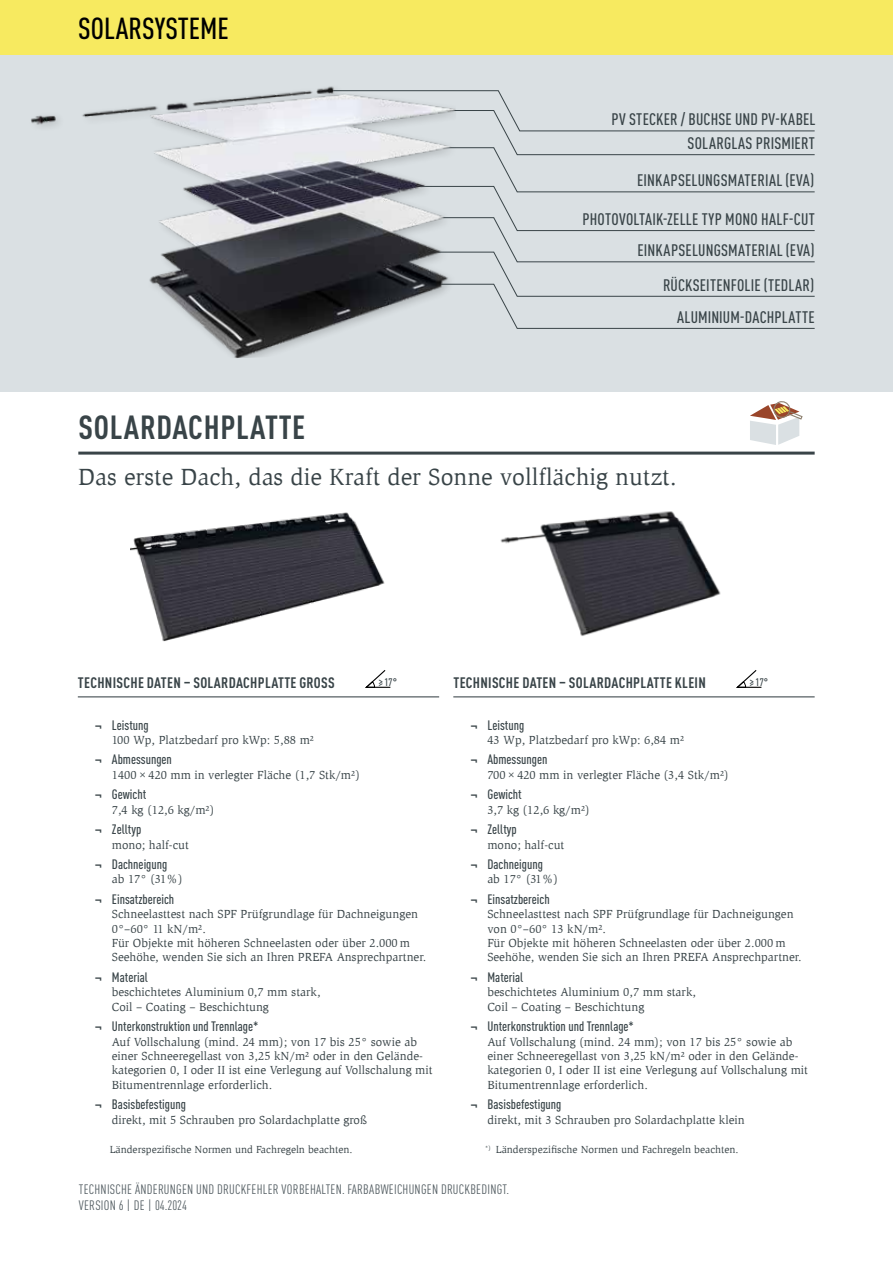
<style>
.page{position:relative;width:893px;height:1263px;background:#fff}
.page>*{position:absolute;margin:0;border:0;box-sizing:border-box;transform-origin:0 0}
.t1{font:700 condensed 33px "DIN Pro";letter-spacing:.02em;color:#394448}
.t2{font:500 condensed 30px "DIN Pro";color:#000}
.t3{font:24px "Slimbach Pro";color:#394448}
.t4{font:500 condensed 16.5px/23.9px "DIN Pro";letter-spacing:.01em;color:#394448;text-align:right}
.t5{font:700 condensed 15px "DIN Pro";letter-spacing:.02em;color:#394448}
.t6{font:500 condensed 13.5px "DIN Pro";color:#394448}
.t7{font:condensed 13.5px/16.2px "DIN Pro";letter-spacing:.02em;color:#535d62}
.t8{font:12px/14.4px "Slimbach Pro";color:#394448}
.t9{font:500 condensed 10.8px "DIN Pro";color:#394448}
.t10{font:10.5px "Slimbach Pro";color:#394448}
.s1{font-stretch:normal}
</style>
<div class="page">
<div style="left:0;top:0;width:893px;height:55px;background:#f7ea60"></div>
<div style="left:0;top:55px;width:893px;height:337px;background:#dae0e3"></div>
<hr style="left:78px;top:452px;width:737px;height:3px;background:#394448">
<svg style="left:750px;top:401px;width:53px;height:44px"></svg>
<svg style="left:463px;top:90px;width:352px;height:239px"></svg>
<img style="left:31px;top:86px;width:432px;height:272px">
<hr style="left:453px;top:696px;width:362px;height:1px;background:#394448">
<svg style="left:736px;top:670px;width:26px;height:18px"></svg>
<img style="left:500px;top:511px;width:221px;height:125px">
<hr style="left:78px;top:696px;width:361px;height:1px;background:#394448">
<svg style="left:365px;top:670px;width:26px;height:18px"></svg>
<img style="left:131px;top:512px;width:254px;height:130px">
<h2 class="t2" style="left:78px;top:6px;width:152px">SOLARSYSTEME</h2>
<h3 class="t4" style="left:611px;top:106px;width:205px">PV STECKER / BUCHSE UND PV-KABEL<br>SOLARGLAS PRISMIERT</h3>
<h3 class="t4" style="left:637px;top:167px;width:178px">EINKAPSELUNGSMATERIAL (EVA)</h3>
<h3 class="t4" style="left:583px;top:202px;width:234px;line-height:31.2px">PHOTOVOLTAIK-ZELLE TYP MONO HALF-CUT<br>EINKAPSELUNGSMATERIAL (EVA)</h3>
<h3 class="t4" style="left:663px;top:267px;width:153px;line-height:32.1px">RÜCKSEITENFOLIE (TEDLAR)<br>ALUMINIUM-DACHPLATTE</h3>
<h1 class="t1" style="left:79px;top:402px;width:228px">SOLARDACHPLATTE</h1>
<h3 class="t3" style="left:78px;top:462px;width:600px">Das erste Dach, das die Kraft der Sonne vollflächig nutzt.</h3>
<p class="t5" style="left:78px;top:671px;width:258px">TECHNISCHE DATEN – SOLARDACHPLATTE GROSS</p>
<p class="t9" style="left:379px;top:674px;width:20px">≥17°</p>
<p class="t6" style="left:95px;top:715px;width:55px"><span class="s1">¬</span> Leistung</p>
<p class="t8" style="left:112px;top:733px;width:204px">100 Wp, Platzbedarf pro kWp: 5,88 m²</p>
<p class="t6" style="left:95px;top:750px;width:79px"><span class="s1">¬</span> Abmessungen</p>
<p class="t8" style="left:112px;top:767px;width:250px">1400×420 mm in verlegter Fläche (1,7 Stk/m²)</p>
<p class="t6" style="left:95px;top:784px;width:53px"><span class="s1">¬</span> Gewicht</p>
<p class="t8" style="left:112px;top:802px;width:104px">7,4 kg (12,6 kg/m²)</p>
<p class="t6" style="left:95px;top:819px;width:48px"><span class="s1">¬</span> Zelltyp</p>
<p class="t8" style="left:112px;top:837px;width:79px">mono; half-cut</p>
<p class="t6" style="left:95px;top:854px;width:74px"><span class="s1">¬</span> Dachneigung</p>
<p class="t8" style="left:112px;top:872px;width:72px">ab 17° (31%)</p>
<p class="t6" style="left:95px;top:889px;width:81px"><span class="s1">¬</span> Einsatzbereich</p>
<p class="t8" style="left:112px;top:907px;width:316px">Schneelasttest nach SPF Prüfgrundlage für Dachneigungen 0°–60° 11 kN/m².<br>Für Objekte mit höheren Schneelasten oder über 2.000 m Seehöhe, wenden Sie sich an Ihren PREFA Ansprechpartner.</p>
<p class="t6" style="left:95px;top:967px;width:54px"><span class="s1">¬</span> Material</p>
<p class="t8" style="left:112px;top:985px;width:210px">beschichtetes Aluminium 0,7 mm stark,<br>Coil – Coating – Beschichtung</p>
<p class="t6" style="left:95px;top:1016px;width:165px"><span class="s1">¬</span> Unterkonstruktion und Trennlage*</p>
<p class="t8" style="left:112px;top:1034px;width:322px">Auf Vollschalung (mind. 24 mm); von 17 bis 25° sowie ab einer Schneeregellast von 3,25 kN/m² oder in den Gelände&shy;kategorien 0, I oder II ist eine Verlegung auf Vollschalung mit Bitumentrennlage erforderlich.</p>
<p class="t6" style="left:95px;top:1094px;width:93px"><span class="s1">¬</span> Basisbefestigung</p>
<p class="t8" style="left:112px;top:1112px;width:257px">direkt, mit 5 Schrauben pro Solardachplatte groß</p>
<p class="t10" style="left:110px;top:1143px;width:244px">Länderspezifische Normen und Fachregeln beachten.</p>
<p class="t5" style="left:453px;top:671px;width:254px">TECHNISCHE DATEN – SOLARDACHPLATTE KLEIN</p>
<p class="t9" style="left:750px;top:674px;width:20px">≥17°</p>
<p class="t6" style="left:470px;top:715px;width:55px"><span class="s1">¬</span> Leistung</p>
<p class="t8" style="left:487px;top:733px;width:198px">43 Wp, Platzbedarf pro kWp: 6,84 m²</p>
<p class="t6" style="left:470px;top:750px;width:79px"><span class="s1">¬</span> Abmessungen</p>
<p class="t8" style="left:487px;top:767px;width:243px">700×420 mm in verlegter Fläche (3,4 Stk/m²)</p>
<p class="t6" style="left:470px;top:784px;width:53px"><span class="s1">¬</span> Gewicht</p>
<p class="t8" style="left:487px;top:802px;width:104px">3,7 kg (12,6 kg/m²)</p>
<p class="t6" style="left:470px;top:819px;width:48px"><span class="s1">¬</span> Zelltyp</p>
<p class="t8" style="left:487px;top:837px;width:79px">mono; half-cut</p>
<p class="t6" style="left:470px;top:854px;width:74px"><span class="s1">¬</span> Dachneigung</p>
<p class="t8" style="left:487px;top:872px;width:72px">ab 17° (31%)</p>
<p class="t6" style="left:470px;top:889px;width:81px"><span class="s1">¬</span> Einsatzbereich</p>
<p class="t8" style="left:487px;top:907px;width:316px">Schneelasttest nach SPF Prüfgrundlage für Dachneigungen von 0°–60° 13 kN/m².<br>Für Objekte mit höheren Schneelasten oder über 2.000 m Seehöhe, wenden Sie sich an Ihren PREFA Ansprechpartner.</p>
<p class="t6" style="left:470px;top:967px;width:54px"><span class="s1">¬</span> Material</p>
<p class="t8" style="left:487px;top:985px;width:210px">beschichtetes Aluminium 0,7 mm stark,<br>Coil – Coating – Beschichtung</p>
<p class="t6" style="left:470px;top:1016px;width:165px"><span class="s1">¬</span> Unterkonstruktion und Trennlage*</p>
<p class="t8" style="left:487px;top:1034px;width:322px">Auf Vollschalung (mind. 24 mm); von 17 bis 25° sowie ab einer Schneeregellast von 3,25 kN/m² oder in den Gelände&shy;kategorien 0, I oder II ist eine Verlegung auf Vollschalung mit Bitumentrennlage erforderlich.</p>
<p class="t6" style="left:470px;top:1094px;width:93px"><span class="s1">¬</span> Basisbefestigung</p>
<p class="t8" style="left:487px;top:1112px;width:259px">direkt, mit 3 Schrauben pro Solardachplatte klein</p>
<p class="t10" style="left:485px;top:1143px;width:255px"><sup>*)</sup> Länderspezifische Normen und Fachregeln beachten.</p>
<p class="t7" style="left:79px;top:1180px;width:432px">TECHNISCHE ÄNDERUNGEN UND DRUCKFEHLER VORBEHALTEN. FARBABWEICHUNGEN DRUCKBEDINGT.<br>VERSION 6 | DE | 04.2024</p>
</div>
